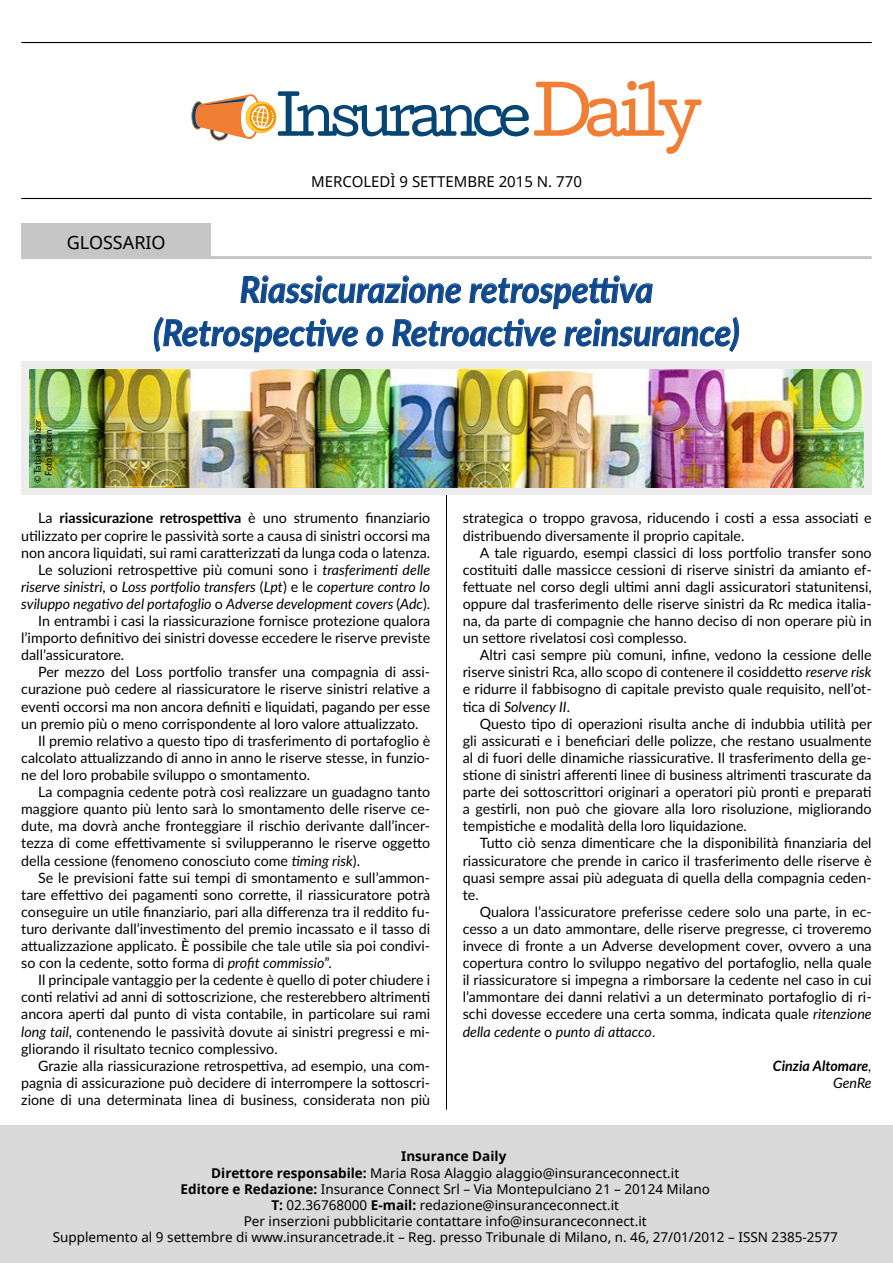
<style>
.page{position:relative;width:893px;height:1263px;background:#fff}
.page>*{position:absolute;margin:0;border:0;box-sizing:border-box;transform-origin:0 0}
.t1{font:italic 700 36px/43.2px "Lato";color:#0f488c;text-align:center;scale:.95 1}
.t2{font:18px "Noto Sans";color:#000}
.t3{font:15px "Noto Sans";color:#000}
.t4{font:14.25px/17.1px "Lato";color:#000;text-align:justify}
.t5{font:italic 14.25px "Lato";color:#000}
.t6{font:700 14.25px "Lato";color:#000}
.t7{font:italic 700 14.25px/17.1px "Lato";color:#000;text-align:right}
.t8{font:13.5px "Noto Sans";color:#000}
.t9{font:700 13.5px "Noto Sans";color:#000}
.t10{font:9px "Lato";color:#000}
.s1{font-weight:400}
.s2{font-style:italic}
.s3{font-style:normal}
.s4{font-weight:700}
</style>
<div class="page">
<hr style="left:21px;top:42px;width:851px;height:1px;background:#000">
<hr style="left:21px;top:198px;width:851px;height:1px;background:#000">
<svg style="left:191px;top:81px;width:511px;height:73px"></svg>
<div style="left:0;top:1125px;width:893px;height:138px;background:#dadada"></div>
<hr style="left:446px;top:372px;width:1px;height:738px;background:#000">
<hr style="left:21px;top:256px;width:851px;height:3px;background:#c6c6c6">
<div style="left:21px;top:223px;width:190px;height:35px;background:#c6c6c6"></div>
<div style="left:21px;top:362px;width:851px;height:133px;background:#ededed"></div>
<img style="left:30px;top:370px;width:833px;height:117px">
<svg style="left:240px;top:275px;width:221px;height:29px"></svg>
<svg style="left:469px;top:275px;width:184px;height:34px"></svg>
<svg style="left:154px;top:317px;width:204px;height:36px"></svg>
<svg style="left:366px;top:326px;width:18px;height:21px"></svg>
<svg style="left:392px;top:318px;width:164px;height:29px"></svg>
<svg style="left:564px;top:317px;width:175px;height:35px"></svg>
<p class="t2" style="left:67px;top:230px;width:101px">GLOSSARIO</p>
<p class="t3" style="left:311px;top:171px;width:272px">MERCOLEDÌ 9 SETTEMBRE 2015 N. 770</p>
<p class="t10" style="left:31px;top:483px;width:66px;rotate:-90deg">© Tatjana Balzer</p>
<p class="t10" style="left:42px;top:481px;width:53px;rotate:-90deg">- Fotolia.com</p>
<h1 class="t1" style="left:153px;top:266px;width:619px">Riassicurazione retrospettiva (Retrospective o Retroactive reinsurance)</h1>
<p class="t6" style="left:38px;top:508px;width:393px"><span class="s1">La</span> riassicurazione retrospettiva <span class="s1">è uno strumento finanziario</span></p>
<p class="t4" style="left:21px;top:526px;width:410px">utilizzato per coprire le passività sorte a causa di sinistri occorsi ma</p>
<p class="t4" style="left:21px;top:543px;width:410px">non ancora liquidati, sui rami caratterizzati da lunga coda o latenza.</p>
<p class="t4" style="left:38px;top:560px;width:393px">Le soluzioni retrospettive più comuni sono i <span class="s2">trasferimenti delle</span></p>
<p class="t5" style="left:21px;top:576px;width:410px">riserve sinistri<span class="s3">, o</span> Loss portfolio transfers <span class="s3">(</span>Lpt<span class="s3">) e le</span> coperture contro lo</p>
<p class="t5" style="left:21px;top:594px;width:410px">sviluppo negativo del portafoglio <span class="s3">o</span> Adverse development covers <span class="s3">(</span>Adc<span class="s3">).</span></p>
<p class="t4" style="left:38px;top:612px;width:393px">In entrambi i casi la riassicurazione fornisce protezione qualora</p>
<p class="t4" style="left:21px;top:629px;width:410px">l’importo definitivo dei sinistri dovesse eccedere le riserve previste</p>
<p class="t4" style="left:21px;top:646px;width:105px">dall’assicuratore.</p>
<p class="t4" style="left:38px;top:663px;width:393px">Per mezzo del Loss portfolio transfer una compagnia di assi-</p>
<p class="t4" style="left:21px;top:680px;width:410px">curazione può cedere al riassicuratore le riserve sinistri relative a</p>
<p class="t4" style="left:21px;top:697px;width:410px">eventi occorsi ma non ancora definiti e liquidati, pagando per esse</p>
<p class="t4" style="left:21px;top:714px;width:399px">un premio più o meno corrispondente al loro valore attualizzato.</p>
<p class="t4" style="left:38px;top:731px;width:393px">Il premio relativo a questo tipo di trasferimento di portafoglio è</p>
<p class="t4" style="left:21px;top:748px;width:410px">calcolato attualizzando di anno in anno le riserve stesse, in funzio-</p>
<p class="t4" style="left:21px;top:766px;width:290px">ne del loro probabile sviluppo o smontamento.</p>
<p class="t4" style="left:38px;top:783px;width:393px">La compagnia cedente potrà così realizzare un guadagno tanto</p>
<p class="t4" style="left:21px;top:800px;width:410px">maggiore quanto più lento sarà lo smontamento delle riserve ce-</p>
<p class="t4" style="left:21px;top:817px;width:410px">dute, ma dovrà anche fronteggiare il rischio derivante dall’incer-</p>
<p class="t4" style="left:21px;top:834px;width:410px">tezza di come effettivamente si svilupperanno le riserve oggetto</p>
<p class="t4" style="left:21px;top:851px;width:340px">della cessione (fenomeno conosciuto come <span class="s2">timing risk</span>).</p>
<p class="t4" style="left:38px;top:868px;width:393px">Se le previsioni fatte sui tempi di smontamento e sull’ammon-</p>
<p class="t4" style="left:21px;top:885px;width:410px">tare effettivo dei pagamenti sono corrette, il riassicuratore potrà</p>
<p class="t4" style="left:21px;top:902px;width:410px">conseguire un utile finanziario, pari alla differenza tra il reddito fu-</p>
<p class="t4" style="left:21px;top:919px;width:410px">turo derivante dall’investimento del premio incassato e il tasso di</p>
<p class="t4" style="left:21px;top:937px;width:410px">attualizzazione applicato. È possibile che tale utile sia poi condivi-</p>
<p class="t4" style="left:21px;top:954px;width:312px">so con la cedente, sotto forma di <span class="s2">profit commissio</span>”.</p>
<p class="t4" style="left:38px;top:971px;width:393px">Il principale vantaggio per la cedente è quello di poter chiudere i</p>
<p class="t4" style="left:21px;top:988px;width:410px">conti relativi ad anni di sottoscrizione, che resterebbero altrimenti</p>
<p class="t4" style="left:21px;top:1005px;width:410px">ancora aperti dal punto di vista contabile, in particolare sui rami</p>
<p class="t4" style="left:21px;top:1022px;width:410px"><span class="s2">long tail</span>, contenendo le passività dovute ai sinistri pregressi e mi-</p>
<p class="t4" style="left:21px;top:1039px;width:258px">gliorando il risultato tecnico complessivo.</p>
<p class="t4" style="left:38px;top:1056px;width:393px">Grazie alla riassicurazione retrospettiva, ad esempio, una com-</p>
<p class="t4" style="left:21px;top:1073px;width:410px">pagnia di assicurazione può decidere di interrompere la sottoscri-</p>
<p class="t4" style="left:21px;top:1090px;width:410px">zione di una determinata linea di business, considerata non più</p>
<p class="t4" style="left:463px;top:509px;width:410px">strategica o troppo gravosa, riducendo i costi a essa associati e distribuendo diversamente il proprio capitale.</p>
<p class="t4" style="left:463px;top:543px;width:410px;text-indent:17px">A tale riguardo, esempi classici di loss portfolio transfer sono costituiti dalle massicce cessioni di riserve sinistri da amianto ef&shy;fettuate nel corso degli ultimi anni dagli assicuratori statunitensi, oppure dal trasferimento delle riserve sinistri da Rc medica italia&shy;na, da parte di compagnie che hanno deciso di non operare più in un settore rivelatosi così complesso.</p>
<p class="t4" style="left:463px;top:646px;width:410px;text-indent:17px">Altri casi sempre più comuni, infine, vedono la cessione delle riserve sinistri Rca, allo scopo di contenere il cosiddetto <span class="s2">reserve risk </span>e ridurre il fabbisogno di capitale previsto quale requisito, nell’ot&shy;tica di <span class="s2">Solvency II</span>.</p>
<p class="t4" style="left:463px;top:714px;width:411px;text-indent:17px">Questo tipo di operazioni risulta anche di indubbia utilità per gli assicurati e i beneficiari delle polizze, che restano usualmente al di fuori delle dinamiche riassicurative. Il trasferimento della ge&shy;stione di sinistri afferenti linee di business altrimenti trascurate da parte dei sottoscrittori originari a operatori più pronti e preparati a gestirli, non può che giovare alla loro risoluzione, migliorando tempistiche e modalità della loro liquidazione.</p>
<p class="t4" style="left:463px;top:834px;width:410px;text-indent:17px">Tutto ciò senza dimenticare che la disponibilità finanziaria del riassicuratore che prende in carico il trasferimento delle riserve è quasi sempre assai più adeguata di quella della compagnia ceden&shy;te.</p>
<p class="t4" style="left:463px;top:902px;width:410px;text-indent:17px">Qualora l’assicuratore preferisse cedere solo una parte, in ec&shy;cesso a un dato ammontare, delle riserve pregresse, ci troveremo invece di fronte a un Adverse development cover, ovvero a una copertura contro lo sviluppo negativo del portafoglio, nella quale il riassicuratore si impegna a rimborsare la cedente nel caso in cui l’ammontare dei danni relativi a un determinato portafoglio di ri&shy;schi dovesse eccedere una certa somma, indicata quale <span class="s2">ritenzione della cedente</span> o <span class="s2">punto di attacco</span>.</p>
<p class="t7" style="left:773px;top:1056px;width:100px">Cinzia Altomare<span class="s1">,<br>GenRe</span></p>
<p class="t9" style="left:401px;top:1147px;width:107px">Insurance Daily</p>
<p class="t8" style="left:211px;top:1163px;width:469px"><span class="s4">Direttore responsabile:</span> Maria Rosa Alaggio alaggio@insuranceconnect.it</p>
<p class="t8" style="left:181px;top:1179px;width:531px"><span class="s4">Editore e Redazione:</span> Insurance Connect Srl – Via Montepulciano 21 – 20124 Milano</p>
<p class="t8" style="left:271px;top:1196px;width:349px"><span class="s4">T:</span> 02.36768000 <span class="s4">E-mail:</span> redazione@insuranceconnect.it</p>
<p class="t8" style="left:244px;top:1212px;width:404px">Per inserzioni pubblicitarie contattare info@insuranceconnect.it</p>
<p class="t8" style="left:53px;top:1228px;width:786px">Supplemento al 9 settembre di www.insurancetrade.it – Reg. presso Tribunale di Milano, n. 46, 27/01/2012 – ISSN 2385-2577</p>
<p class="t2" style="left:441px;top:1202px;width:12px">3</p>
</div>
